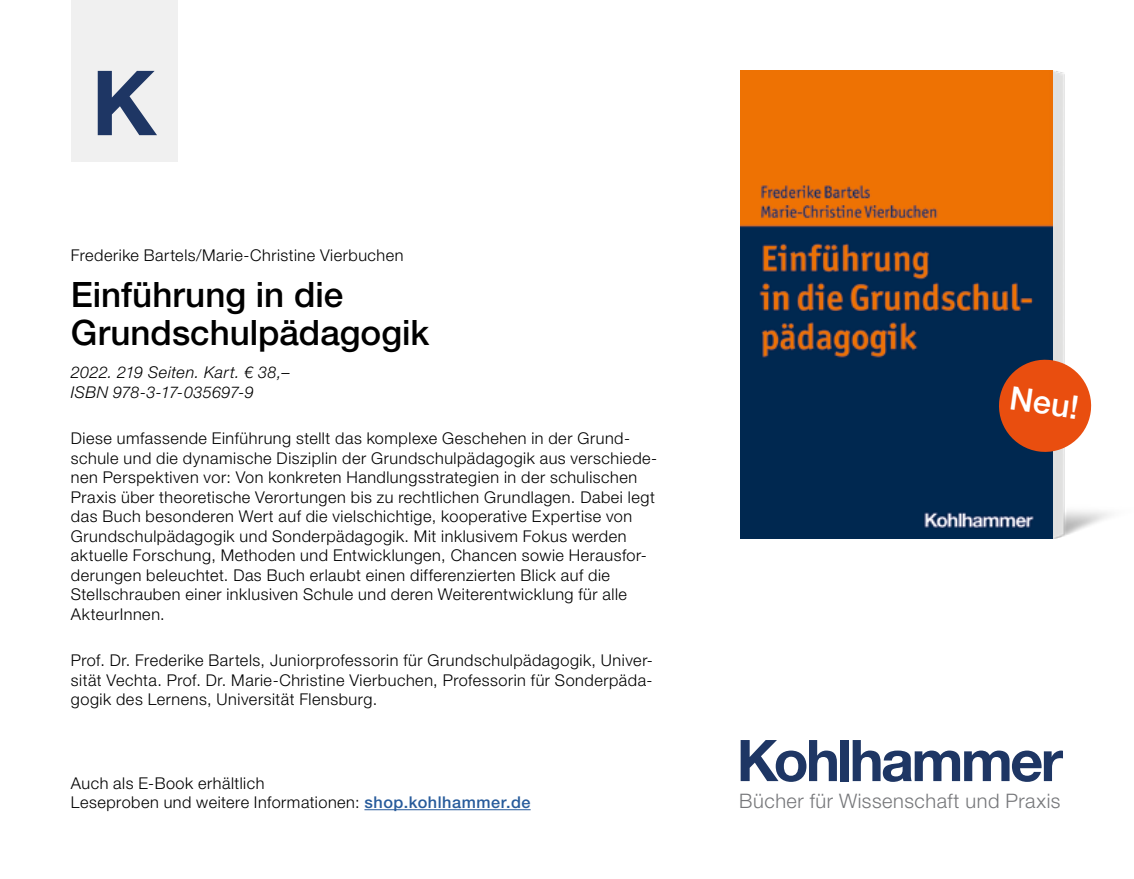
<style>
.page{position:relative;width:1134px;height:879px;background:#fff}
.page>*{position:absolute;margin:0;border:0;box-sizing:border-box;transform-origin:0 0}
.t1{font:700 90px "Helvetica Neue LT Pro";color:#1e3664}
.t2{font:700 57.5px "Helvetica Neue LT Pro";letter-spacing:-.045em;color:#1e3664}
.t3{font:500 35px/38.5px "Helvetica Neue LT Pro";color:#000}
.t4{font:500 32.5px "Helvetica Neue LT Pro";color:#fff}
.t5{font:300 20px "Helvetica Neue LT Pro";letter-spacing:.025em;color:#76777a}
.t6{font:300 16.25px/19.5px "Helvetica Neue LT Pro";letter-spacing:.035em;color:#000}
.t7{font:italic 300 16.25px/19.5px "Helvetica Neue LT Pro";letter-spacing:.02em;color:#000}
.s1{font-weight:500;color:#275b9b}
</style>
<div class="page">
<div style="left:71px;top:0;width:106px;height:162px;background:#f0f0f0"></div>
<hr style="left:364px;top:809px;width:167px;height:1px;background:#275b9b">
<img style="left:1053px;top:71px;width:56px;height:467px">
<svg style="left:741px;top:71px;width:312px;height:467px;fill:#002850"></svg>
<svg style="left:996px;top:357px;width:98px;height:98px"></svg>
<h1 class="t1" style="left:92px;top:48px;width:66px">K</h1>
<p class="t6" style="left:71px;top:245px;width:334px">Frederike Bartels/Marie-Christine Vierbuchen</p>
<h3 class="t3" style="left:71px;top:275px;width:360px">Einführung in die<br>Grundschulpädagogik</h3>
<p class="t7" style="left:71px;top:362px;width:220px">2022. 219 Seiten. Kart. € 38,–<br>ISBN 978-3-17-035697-9</p>
<p class="t6" style="left:71px;top:428px;width:586px">Diese umfassende Einführung stellt das komplexe Geschehen in der Grund&shy;schule und die dynamische Disziplin der Grundschulpädagogik aus verschiede&shy;nen Perspektiven vor: Von konkreten Handlungsstrategien in der schulischen Praxis über theoretische Verortungen bis zu rechtlichen Grundlagen. Dabei legt das Buch besonderen Wert auf die vielschichtige, kooperative Expertise von Grundschulpädagogik und Sonderpädagogik. Mit inklusivem Fokus werden aktuelle Forschung, Methoden und Entwicklungen, Chancen sowie Herausfor&shy;derungen beleuchtet. Das Buch erlaubt einen differenzierten Blick auf die Stellschrauben einer inklusiven Schule und deren Weiterentwicklung für alle AkteurInnen.</p>
<p class="t6" style="left:71px;top:650px;width:584px;text-align:justify">Prof. Dr. Frederike Bartels, Juniorprofessorin für Grundschulpädagogik, Univer&shy;sität Vechta. Prof. Dr. Marie-Christine Vierbuchen, Professorin für Sonderpäda&shy;gogik des Lernens, Universität Flensburg.</p>
<p class="t6" style="left:71px;top:773px;width:461px">Auch als E-Book erhältlich<br>Leseproben und weitere Informationen: <span class="s1">shop.kohlhammer.de</span></p>
<h3 class="t4" style="left:1013px;top:378px;width:71px;rotate:8deg">Neu!</h3>
<h2 class="t2" style="left:737px;top:725px;width:328px">Kohlhammer</h2>
<p class="t5" style="left:739px;top:789px;width:323px">Bücher für Wissenschaft und Praxis</p>
</div>
